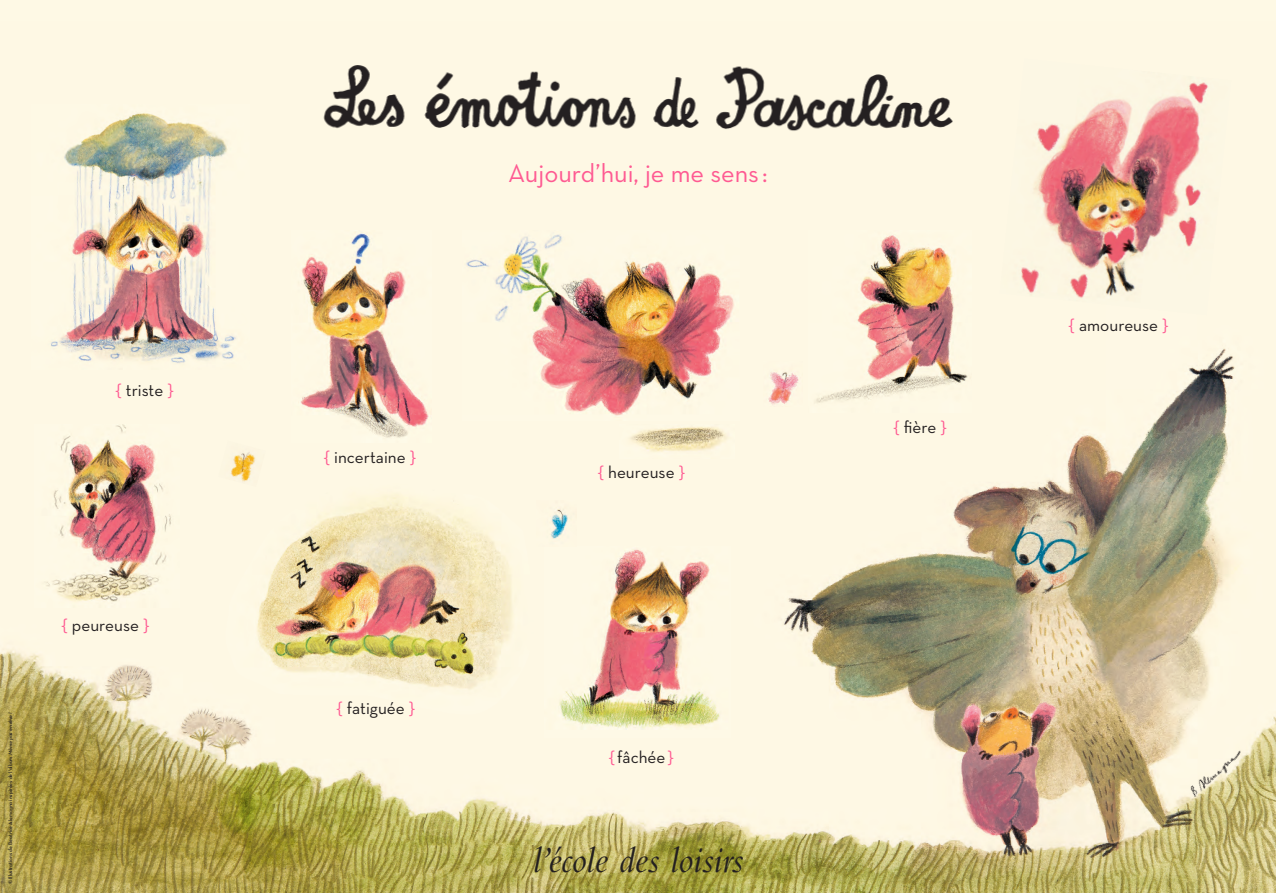
<style>
.page{position:relative;width:1276px;height:893px;background:#fef9e5}
.page>*{position:absolute;margin:0;border:0;box-sizing:border-box;transform-origin:0 0}
.t1{font:italic 38.25px "Bembo Std";letter-spacing:-.01em;color:#231f20}
.t2{font:26.25px "Neutra Text";color:#ff5a92}
.t3{font:17.25px "Neutra Text";color:#231f20}
.t4{font:5.25px "Neutra Text Demi Alt";color:#231f20}
.s1{color:#ff5a92}
</style>
<div class="page">
<img style="left:0;top:348px;width:1276px;height:545px">
<img style="left:1021px;top:82px;width:187px;height:216px">
<img style="left:808px;top:235px;width:164px;height:177px">
<img style="left:545px;top:546px;width:185px;height:191px">
<img style="left:291px;top:233px;width:141px;height:209px">
<img style="left:35px;top:425px;width:144px;height:183px">
<img style="left:32px;top:113px;width:217px;height:257px">
<img style="left:463px;top:234px;width:276px;height:186px">
<img style="left:619px;top:425px;width:116px;height:33px">
<img style="left:224px;top:484px;width:311px;height:231px">
<img style="left:1185px;top:743px;width:63px;height:60px">
<img style="left:537px;top:500px;width:39px;height:46px">
<img style="left:218px;top:441px;width:48px;height:46px">
<img style="left:763px;top:361px;width:40px;height:46px">
<img style="left:323px;top:65px;width:630px;height:66px">
<p class="t3" style="left:116px;top:380px;width:60px"><span class="s1">{</span> triste <span class="s1">}</span></p>
<p class="t4" style="left:7px;top:884px;width:174px;rotate:-90deg">© Illustrations de Beatrice Alemagna inspirées de l'album Même pas en rêve!</p>
<p class="t3" style="left:61px;top:615px;width:89px"><span class="s1">{</span> peureuse <span class="s1">}</span></p>
<h2 class="t2" style="left:508px;top:157px;width:261px">Aujourd’hui, je me sens :</h2>
<p class="t3" style="left:324px;top:447px;width:94px"><span class="s1">{</span> incertaine <span class="s1">}</span></p>
<p class="t3" style="left:336px;top:698px;width:80px"><span class="s1">{</span> fatiguée <span class="s1">}</span></p>
<p class="t3" style="left:598px;top:461px;width:89px"><span class="s1">{</span> heureuse <span class="s1">}</span></p>
<p class="t3" style="left:609px;top:746px;width:67px"><span class="s1">{</span>fâchée<span class="s1">}</span></p>
<h1 class="t1" style="left:532px;top:837px;width:212px">l’école des loisirs</h1>
<p class="t3" style="left:893px;top:416px;width:55px"><span class="s1">{</span> fière <span class="s1">}</span></p>
<p class="t3" style="left:1068px;top:315px;width:101px"><span class="s1">{</span> amoureuse <span class="s1">}</span></p>
</div>
